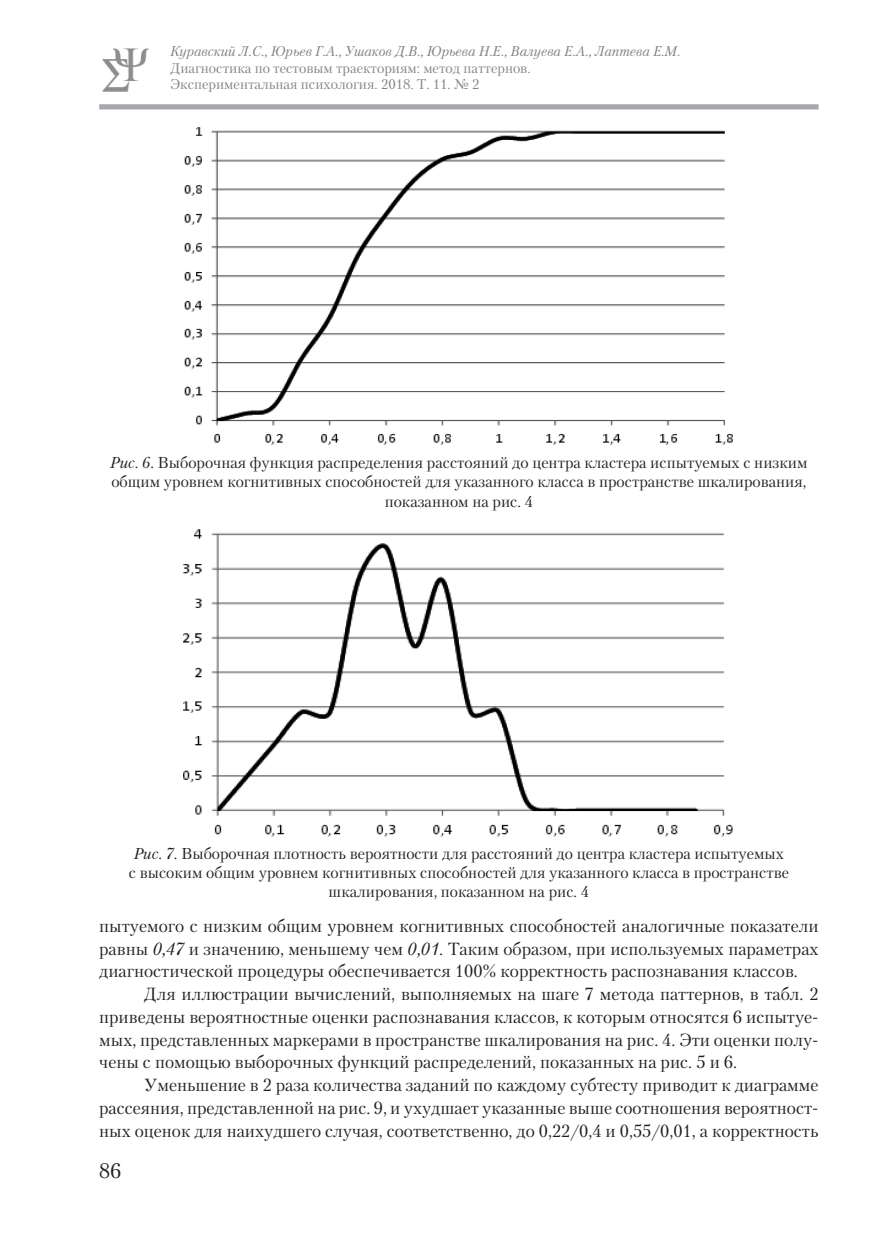
<style>
.page{position:relative;width:893px;height:1241px;background:#fff}
.page>*{position:absolute;margin:0;border:0;box-sizing:border-box;transform-origin:0 0}
.t1{font:21px "Petersburg C";color:#231f20}
.Текстовый_стиль{font:17.5px/22.8px "Petersburg C";color:#231f20;text-align:justify}
.Текстовый_стиль-2{font:15.75px/19.2px "Petersburg C";color:#231f20;text-align:center}
.Подзаголовок{font:14px "Petersburg C";color:#808285}
.Подзаголовок-2{font:italic 14px "Petersburg C";color:#808285}
.s1{font-style:italic}
</style>
<div class="page">
<div style="left:99px;top:104px;width:720px;height:5px;background:#a8a9ad"></div>
<img style="left:184px;top:127px;width:549px;height:318px">
<img style="left:183px;top:529px;width:550px;height:308px">
<img style="left:102px;top:48px;width:47px;height:44px">
<p class="Подзаголовок-2" style="left:170px;top:43px;width:512px">Куравский Л.С., Юрьев Г.А., Ушаков Д.В., Юрьева Н.Е., Валуева Е.А., Лаптева Е.М.</p>
<p class="Подзаголовок" style="left:170px;top:59px;width:362px">Диагностика по тестовым траекториям: метод паттернов.</p>
<p class="Подзаголовок" style="left:170px;top:76px;width:311px">Экспериментальная психология. 2018. T. 11. № 2</p>
<p class="Текстовый_стиль-2" style="left:110px;top:453px;width:699px"><span class="s1">Рис. 6.</span> Выборочная функция распределения расстояний до центра кластера испытуемых с низким общим уровнем когнитивных способностей для указанного класса в пространстве шкалирования, показанном на рис. 4</p>
<p class="Текстовый_стиль-2" style="left:129px;top:843px;width:661px"><span class="s1">Рис. 7.</span> Выборочная плотность вероятности для расстояний до центра кластера испытуемых с высоким общим уровнем когнитивных способностей для указанного класса в пространстве шкалирования, показанном на рис. 4</p>
<p class="Текстовый_стиль" style="left:99px;top:913px;width:721px">пытуемого с низким общим уровнем когнитивных способностей аналогичные показатели равны <span class="s1">0,47</span> и значению, меньшему чем <span class="s1">0,01</span>. Таким образом, при используемых параметрах диагностической процедуры обеспечивается 100% корректность распознавания классов.</p>
<p class="Текстовый_стиль" style="left:99px;top:982px;width:721px;text-indent:45px">Для иллюстрации вычислений, выполняемых на шаге 7 метода паттернов, в табл. 2 приведены вероятностные оценки распознавания классов, к которым относятся 6 испытуе&shy;мых, представленных маркерами в пространстве шкалирования на рис. 4. Эти оценки полу&shy;чены с помощью выборочных функций распределений, показанных на рис. 5 и 6.</p>
<p class="Текстовый_стиль" style="left:99px;top:1073px;width:721px;text-indent:45px">Уменьшение в 2 раза количества заданий по каждому субтесту приводит к диаграмме рассеяния, представленной на рис. 9, и ухудшает указанные выше соотношения вероятност&shy;ных оценок для наихудшего случая, соответственно, до 0,22/0,4 и 0,55/0,01, а корректность</p>
<p class="t1" style="left:99px;top:1157px;width:24px">86</p>
</div>
